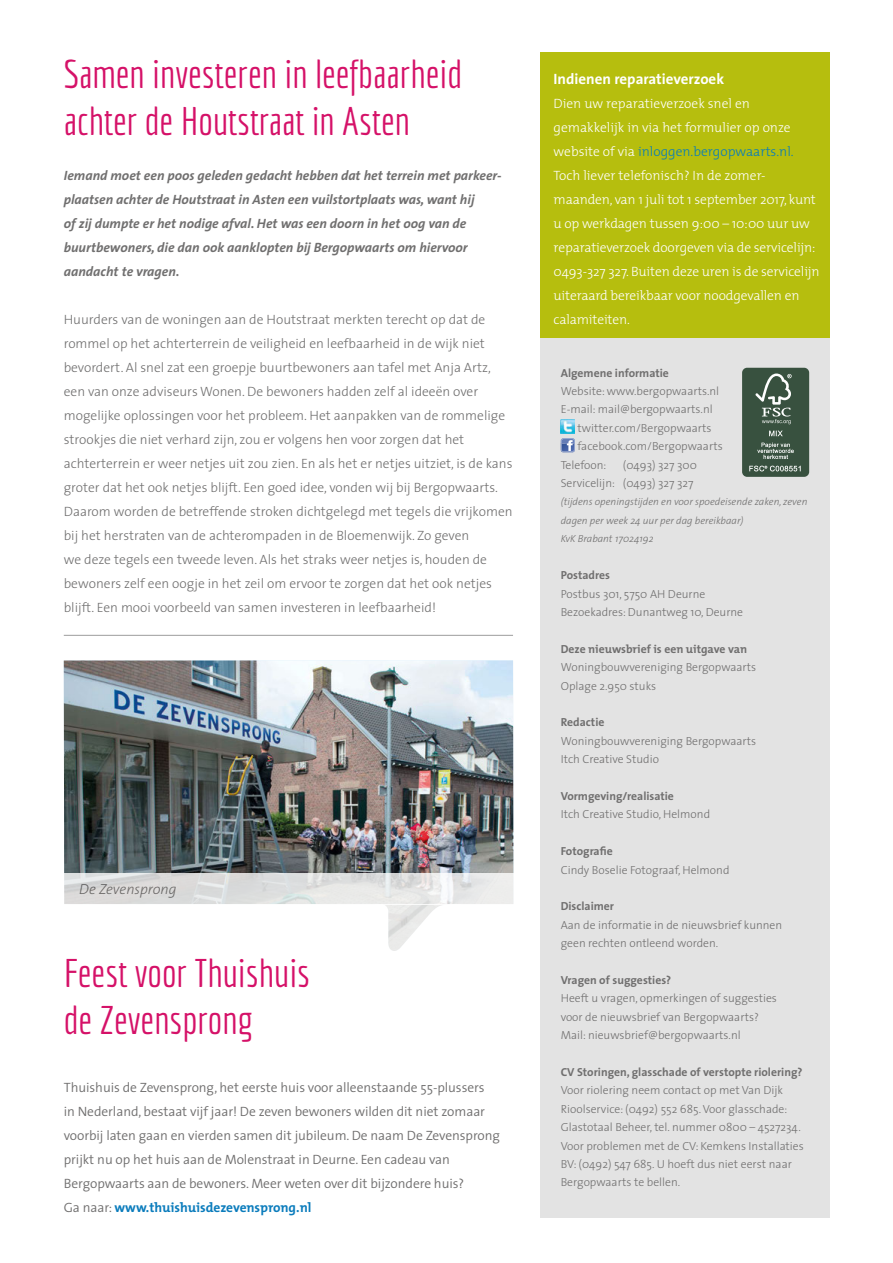
<style>
.page{position:relative;width:893px;height:1263px;background:#fff}
.page>*{position:absolute;margin:0;border:0;box-sizing:border-box;transform-origin:0 0}
.t1{font:39px/46.8px "Economica";color:#d51168}
.t2{font:700 15px "The Sans";color:#fff}
.t3{font:italic 300 14.55px "The Sans";color:#706f6f}
.t4{font:300 13.5px/24px "The Sans";color:#706f6f}
.t5{font:300 13.5px/24px "The Mix";letter-spacing:-.01em;color:#fff}
.t6{font:300 13.5px/24px "The Sans";letter-spacing:-.005em;color:#706f6f}
.t7{font:italic 700 13.5px/24px "The Sans";color:#706f6f}
.t8{font:700 13.5px "The Mix";letter-spacing:-.005em;color:#0b7cbc}
.t9{font:300 11.7px/18.5px "The Sans";color:#706f6f}
.t10{font:700 11.7px "The Sans";color:#706f6f}
.t11{font:700 11.7px "The Mix";color:#706f6f}
.t12{font:italic 300 10.2px/18.5px "The Sans";color:#706f6f}
.s1{font-family:"The Sans";font-weight:300;color:#706f6f}
.s2{color:#067cbc}
</style>
<div class="page">
<hr style="left:64px;top:635px;width:449px;height:1px;background:#9d9d9c">
<div style="left:540px;top:338px;width:289px;height:880px;background:#e3e3e3"></div>
<img style="left:561px;top:420px;width:14px;height:14px">
<svg style="left:561px;top:438px;width:14px;height:14px"></svg>
<svg style="left:742px;top:368px;width:67px;height:109px"></svg>
<div style="left:540px;top:52px;width:289px;height:286px;background:#b6be0e"></div>
<img style="left:64px;top:660px;width:449px;height:213px">
<svg style="left:64px;top:873px;width:450px;height:31px;fill:#dddede"></svg>
<svg style="left:385px;top:905px;width:56px;height:46px"></svg>
<h1 class="t1" style="left:64px;top:50px;width:400px">Samen investeren in leefbaarheid achter de Houtstraat in Asten</h1>
<p class="t7" style="left:64px;top:163px;width:439px">Iemand moet een poos geleden gedacht hebben dat het terrein met parkeer&shy;plaatsen achter de Houtstraat in Asten een vuilstortplaats was, want hij<br>of zij dumpte er het nodige afval. Het was een doorn in het oog van de buurtbewoners, die dan ook aanklopten bij Bergopwaarts om hiervoor aandacht te vragen.</p>
<p class="t4" style="left:64px;top:307px;width:450px">Huurders van de woningen aan de Houtstraat merkten terecht op dat de rommel op het achterterrein de veiligheid en leefbaarheid in de wijk niet bevordert. Al snel zat een groepje buurtbewoners aan tafel met Anja Artz, een van onze adviseurs Wonen. De bewoners hadden zelf al ideeën over mogelijke oplossingen voor het probleem. Het aanpakken van de rommelige strookjes die niet verhard zijn, zou er volgens hen voor zorgen dat het achterterrein er weer netjes uit zou zien. En als het er netjes uitziet, is de kans groter dat het ook netjes blijft. Een goed idee, vonden wij bij Bergopwaarts.<br>Daarom worden de betreffende stroken dichtgelegd met tegels die vrijkomen bij het herstraten van de achterompaden in de Bloemenwijk. Zo geven<br>we deze tegels een tweede leven. Als het straks weer netjes is, houden de bewoners zelf een oogje in het zeil om ervoor te zorgen dat het ook netjes blijft. Een mooi voorbeeld van samen investeren in leefbaarheid!</p>
<p class="t3" style="left:79px;top:877px;width:99px">De Zevensprong</p>
<h1 class="t1" style="left:64px;top:949px;width:248px">Feest voor Thuishuis de Zevensprong</h1>
<p class="t6" style="left:64px;top:1075px;width:438px">Thuishuis de Zevensprong, het eerste huis voor alleenstaande 55-plussers<br>in Nederland, bestaat vijf jaar! De zeven bewoners wilden dit niet zomaar voorbij laten gaan en vierden samen dit jubileum. De naam De Zevensprong prijkt nu op het huis aan de Molenstraat in Deurne. Een cadeau van Bergopwaarts aan de bewoners. Meer weten over dit bijzondere huis?</p>
<p class="t8" style="left:64px;top:1196px;width:249px"><span class="s1">Ga naar:</span> www.thuishuisdezevensprong.nl</p>
<p class="t2" style="left:554px;top:67px;width:172px">Indienen reparatieverzoek</p>
<p class="t5" style="left:554px;top:91px;width:268px">Dien uw reparatieverzoek snel en gemakkelijk in via het formulier op onze website of via <span class="s2">inloggen.bergopwaarts.nl.<br></span>Toch liever telefonisch? In de zomer&shy;maanden, van 1 juli tot 1 september 2017, kunt u op werkdagen tussen 9:00 – 10:00 uur uw reparatieverzoek doorgeven via de servicelijn:<br>0493-327 327. Buiten deze uren is de servicelijn uiteraard bereikbaar voor noodgevallen en calamiteiten.</p>
<p class="t10" style="left:561px;top:363px;width:110px">Algemene informatie</p>
<p class="t9" style="left:561px;top:381px;width:160px">Website: www.bergopwaarts.nl</p>
<p class="t9" style="left:561px;top:400px;width:154px">E-mail: mail@bergopwaarts.nl</p>
<p class="t9" style="left:578px;top:418px;width:135px">twitter.com/Bergopwaarts</p>
<p class="t9" style="left:577px;top:437px;width:147px">facebook.com/Bergopwaarts</p>
<p class="t9" style="left:561px;top:455px;width:47px">Telefoon:</p>
<p class="t9" style="left:561px;top:455px;width:138px;text-align:right">(0493) 327 300<br>Servicelijn: (0493) 327 327</p>
<p class="t12" style="left:561px;top:492px;width:248px">(tijdens openingstijden en voor spoedeisende zaken, zeven dagen per week 24 uur per dag bereikbaar)<br>KvK Brabant 17024192</p>
<p class="t10" style="left:561px;top:565px;width:51px">Postadres</p>
<p class="t9" style="left:561px;top:584px;width:184px">Postbus 301, 5750 AH Deurne<br>Bezoekadres: Dunantweg 10, Deurne</p>
<p class="t11" style="left:561px;top:639px;width:188px">Deze nieuwsbrief is een uitgave van</p>
<p class="t9" style="left:561px;top:657px;width:197px">Woningbouwvereniging Bergopwaarts<br>Oplage 2.950 stuks</p>
<p class="t10" style="left:561px;top:713px;width:45px">Redactie</p>
<p class="t9" style="left:561px;top:731px;width:197px">Woningbouwvereniging Bergopwaarts<br>Itch Creative Studio</p>
<p class="t10" style="left:561px;top:786px;width:115px">Vormgeving/realisatie</p>
<p class="t9" style="left:561px;top:805px;width:151px">Itch Creative Studio, Helmond</p>
<p class="t10" style="left:561px;top:841px;width:53px">Fotografie</p>
<p class="t9" style="left:561px;top:860px;width:170px">Cindy Boselie Fotograaf, Helmond</p>
<p class="t10" style="left:561px;top:897px;width:55px">Disclaimer</p>
<p class="t9" style="left:561px;top:915px;width:223px">Aan de informatie in de nieuwsbrief kunnen geen rechten ontleend worden.</p>
<p class="t10" style="left:561px;top:970px;width:112px">Vragen of suggesties?</p>
<p class="t9" style="left:561px;top:989px;width:218px">Heeft u vragen, opmerkingen of suggesties voor de nieuwsbrief van Bergopwaarts?<br>Mail: nieuwsbrief@bergopwaarts.nl</p>
<p class="t10" style="left:561px;top:1062px;width:243px">CV Storingen, glasschade of verstopte riolering?</p>
<p class="t9" style="left:561px;top:1081px;width:245px">Voor riolering neem contact op met Van Dijk Rioolservice: (0492) 552 685. Voor glasschade:<br>Glastotaal Beheer, tel. nummer 0800 – 4527234.<br>Voor problemen met de CV: Kemkens Installaties BV: (0492) 547 685. U hoeft dus niet eerst naar Bergopwaarts te bellen.</p>
</div>
